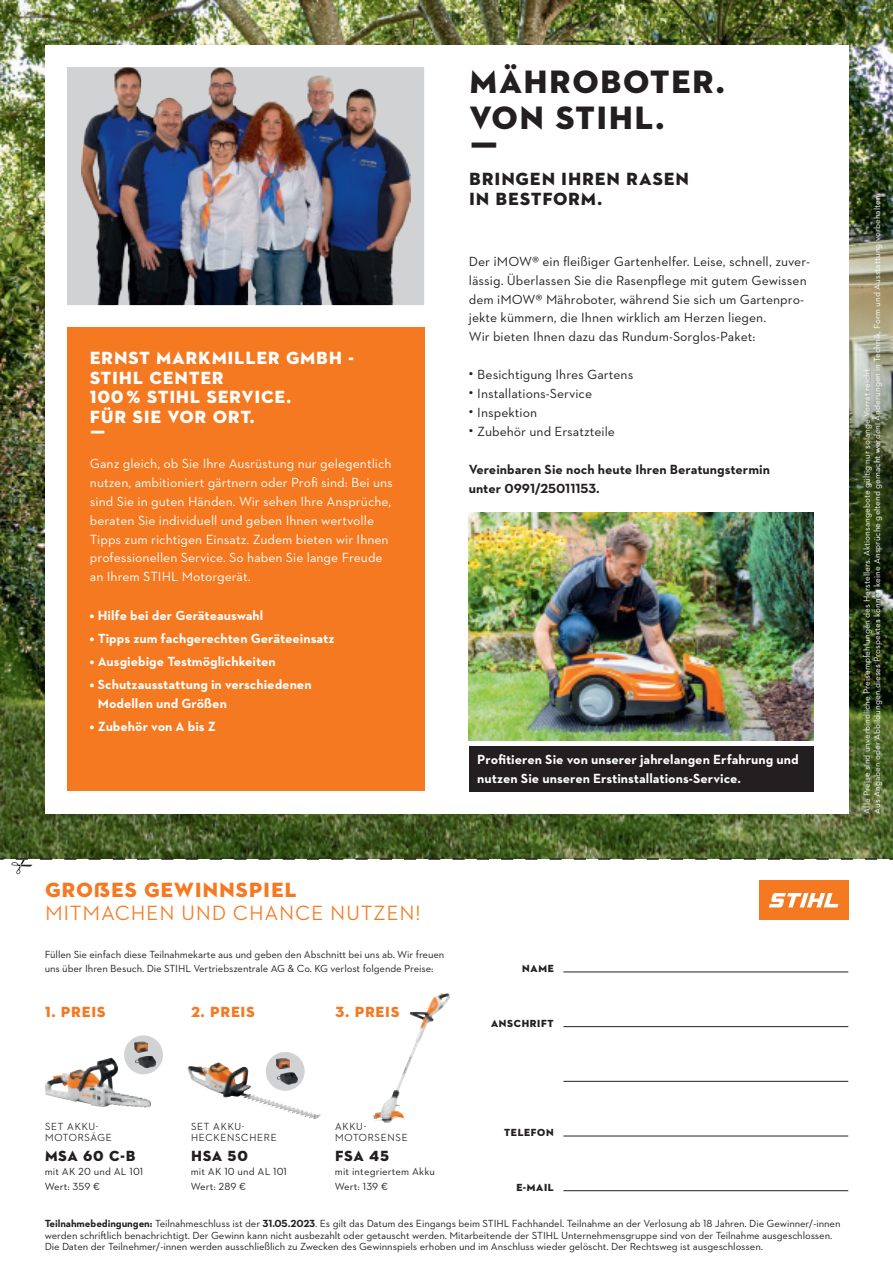
<style>
.page{position:relative;width:893px;height:1263px;background:#fff}
.page>*{position:absolute;margin:0;border:0;box-sizing:border-box;transform-origin:0 0}
.t1{font:40.5px "STIHL Contraface Display Titling";color:#f47921}
.t2{font:33px/36.3px "STIHL Contraface Display Titling";color:#231f20}
.t3{font:500 21px/23.1px "STIHL Contraface Display";color:#f47921}
.iaf_headl_innen{font:18px/19.8px "STIHL Contraface Display Titling";color:#fff}
.t4{font:18px/19.8px "STIHL Contraface Display Titling";letter-spacing:.005em;color:#231f20}
.t5{font:15px "STIHL Contraface Display Titling";color:#f47921}
.t6{font:15px "STIHL Contraface Display Titling";color:#231f20}
.t7{font:500 15px "STIHL Contraface Display";color:#231f20}
.t8{font:13.5px/18.9px "STIHL Contraface Text";color:#231f20}
.t9{font:13.5px/18.9px "STIHL Contraface Text";color:#fff}
.af_stihl-contraface{font:700 13.5px/18.9px "STIHL Contraface Text";color:#fff}
.iaf_imow_tel{font:700 13.5px/18.9px "STIHL Contraface Text";color:#231f20}
.t10{font:10.5px/11.6px "STIHL Contraface Text";letter-spacing:-.01em;color:#231f20}
.t11{font:10.5px/15.1px "STIHL Contraface Text";letter-spacing:.01em;color:#231f20}
.t12{font:500 10.5px/11.6px "STIHL Contraface Display";letter-spacing:.01em;color:#231f20}
.t13{font:10.5px "STIHL Contraface Display Titling";color:#231f20}
.t14{font:9px/10.5px "STIHL Contraface Text";color:#fff}
.s1{font-weight:400}
.s2{font-family:"STIHL Contraface Display Titling";font-weight:400}
.s3{font-weight:700}
</style>
<div class="page">
<hr style="left:563px;top:972px;width:285px;height:1px;background:#231f20">
<hr style="left:563px;top:1026px;width:285px;height:1px;background:#231f20">
<hr style="left:563px;top:1081px;width:285px;height:1px;background:#231f20">
<hr style="left:563px;top:1136px;width:285px;height:1px;background:#231f20">
<hr style="left:563px;top:1190px;width:285px;height:1px;background:#231f20">
<div style="left:759px;top:881px;width:89px;height:39px;background:#f47921"></div>
<svg style="left:769px;top:893px;width:69px;height:14px"></svg>
<img style="left:187px;top:1062px;width:66px;height:39px">
<img style="left:388px;top:993px;width:54px;height:107px">
<img style="left:45px;top:1058px;width:66px;height:49px">
<div style="left:124px;top:1035px;width:39px;height:39px;background:#d1d2d4;border-radius:50%"></div>
<img style="left:134px;top:1041px;width:14px;height:12px">
<img style="left:135px;top:1056px;width:21px;height:12px">
<div style="left:266px;top:1052px;width:39px;height:39px;background:#d1d2d4;border-radius:50%"></div>
<img style="left:276px;top:1058px;width:14px;height:11px">
<img style="left:276px;top:1072px;width:22px;height:13px">
<img style="left:0;top:0;width:893px;height:858px">
<div style="left:45px;top:45px;width:803px;height:768px;background:#fff"></div>
<div style="left:67px;top:327px;width:357px;height:464px;background:#f47921"></div>
<svg style="left:0;top:858px;width:893px;height:16px"></svg>
<div style="left:469px;top:746px;width:344px;height:45px;background:#231f20"></div>
<img style="left:67px;top:67px;width:357px;height:239px">
<img style="left:469px;top:512px;width:344px;height:229px">
<p class="t2" style="left:469px;top:63px;width:258px">MÄHROBOTER.<br>VON STIHL.<br>Ƒ</p>
<p class="t4" style="left:469px;top:169px;width:222px">BRINGEN IHREN RASEN<br>IN BESTFORM.</p>
<p class="iaf_headl_innen" style="left:89px;top:348px;width:267px">ERNST MARKMILLER GMBH -<br>STIHL CENTER<br>100% STIHL SERVICE.<br>FÜR SIE VOR ORT.</p>
<p class="iaf_headl_innen" style="left:89px;top:427px;width:18px">Ƒ</p>
<p class="t9" style="left:90px;top:454px;width:304px">Ganz gleich, ob Sie Ihre Ausrüstung nur gelegentlich nutzen, ambitioniert gärtnern oder Profi sind: Bei uns sind Sie in guten Händen. Wir sehen Ihre Ansprüche, beraten Sie individuell und geben Ihnen wertvolle Tipps zum richtigen Einsatz. Zudem bieten wir Ihnen professionellen Service. So haben Sie lange Freude an Ihrem STIHL Motorgerät.</p>
<p class="af_stihl-contraface" style="left:89px;top:605px;width:176px"><span class="s1">●</span> Hilfe bei der Geräteauswahl</p>
<p class="af_stihl-contraface" style="left:89px;top:629px;width:247px"><span class="s1">●</span> Tipps zum fachgerechten Geräteeinsatz</p>
<p class="af_stihl-contraface" style="left:89px;top:652px;width:188px"><span class="s1">●</span> Ausgiebige Testmöglichkeiten</p>
<p class="af_stihl-contraface" style="left:98px;top:675px;width:215px;text-indent:-9px"><span class="s1">●</span> Schutzausstattung in verschiedenen<br>Modellen und Größen</p>
<p class="af_stihl-contraface" style="left:89px;top:717px;width:128px"><span class="s1">●</span> Zubehör von A bis Z</p>
<p class="t8" style="left:469px;top:251px;width:343px">Der ¡MOW® ein fleißiger Gartenhelfer. Leise, schnell, zuver&shy;lässig. Überlassen Sie die Rasenpflege mit gutem Gewissen dem iMOW® Mähroboter, während Sie sich um Gartenpro&shy;jekte kümmern, die Ihnen wirklich am Herzen liegen.<br>Wir bieten Ihnen dazu das Rundum-Sorglos-Paket:</p>
<p class="t8" style="left:469px;top:365px;width:166px">⚫ Besichtigung Ihres Gartens</p>
<p class="t8" style="left:469px;top:384px;width:125px">⚫ Installations-Service</p>
<p class="t8" style="left:469px;top:403px;width:70px">⚫ Inspektion</p>
<p class="t8" style="left:469px;top:422px;width:148px">⚫ Zubehör und Ersatzteile</p>
<p class="iaf_imow_tel" style="left:469px;top:459px;width:303px">Vereinbaren Sie noch heute Ihren Beratungstermin unter 0991/25011153.</p>
<p class="af_stihl-contraface" style="left:477px;top:750px;width:323px">Profitieren Sie von unserer jahrelangen Erfahrung und nutzen Sie unseren Erstinstallations-Service.</p>
<p class="t1" style="left:45px;top:875px;width:424px">GUTSCHEIN FÜR SIE</p>
<p class="t10" style="left:45px;top:947px;width:401px;line-height:14.7px">Füllen Sie einfach diese Teilnahmekarte aus und geben den Abschnitt bei uns ab. Wir freuen uns über Ihren Besuch. Die STIHL Vertriebszentrale AG &amp; Co. KG verlost folgende Preise:</p>
<p class="t3" style="left:45px;top:878px;width:378px"><span class="s2">GROßES GEWINNSPIEL<br></span>MITMACHEN UND CHANCE NUTZEN!</p>
<p class="t5" style="left:45px;top:1002px;width:63px">1. PREIS</p>
<p class="t5" style="left:191px;top:1002px;width:66px">2. PREIS</p>
<p class="t5" style="left:335px;top:1002px;width:66px">3. PREIS</p>
<p class="t13" style="left:522px;top:962px;width:34px">NAME</p>
<p class="t13" style="left:491px;top:1016px;width:65px">ANSCHRIFT</p>
<p class="t14" style="left:861px;top:813px;width:621px;rotate:-90deg">Alle Preise sind unverbindliche Preisempfehlungen des Herstellers. Aktionsangebote gültig nur solange Vorrat reicht.<br>Aus Angaben oder Abbildungen dieses Prospektes können keine Ansprüche geltend gemacht werden. Änderungen in Technik, Form und Ausstattung vorbehalten.</p>
<p class="t12" style="left:335px;top:1120px;width:75px">AKKU-<br>MOTORSENSE</p>
<p class="t6" style="left:335px;top:1146px;width:56px">FSA 45</p>
<p class="t11" style="left:335px;top:1164px;width:102px">mit integriertem Akku<br>Wert: 139 €</p>
<p class="t12" style="left:191px;top:1120px;width:88px">SET AKKU-<br>HECKENSCHERE</p>
<p class="t6" style="left:191px;top:1146px;width:59px">HSA 50</p>
<p class="t11" style="left:191px;top:1164px;width:98px">mit AK 10 und AL 101<br>Wert: 289 €</p>
<p class="t12" style="left:45px;top:1120px;width:69px">SET AKKU-<br>MOTORSÄGE</p>
<p class="t6" style="left:45px;top:1146px;width:93px">MSA 60 C-B</p>
<p class="t11" style="left:45px;top:1164px;width:100px">mit AK 20 und AL 101<br>Wert: 359 €</p>
<p class="t7" style="left:45px;top:1121px;width:168px">ARBEITSHANDSCHUHE</p>
<p class="t8" style="left:45px;top:1161px;width:310px">Arbeitshandschuh mit Touch-Funktion für Smartphones</p>
<p class="t13" style="left:504px;top:1126px;width:52px">TELEFON</p>
<p class="t13" style="left:516px;top:1180px;width:40px">E-MAIL</p>
<p class="t10" style="left:45px;top:1217px;width:797px"><span class="s3">Teilnahmebedingungen:</span> Teilnahmeschluss ist der <span class="s3">31.05.2023</span>. Es gilt das Datum des Eingangs beim STIHL Fachhandel. Teilnahme an der Verlosung ab 18 Jahren. Die Gewinner/-innen werden schriftlich benachrichtigt. Der Gewinn kann nicht ausbezahlt oder getauscht werden. Mitarbeitende der STIHL Unternehmensgruppe sind von der Teilnahme ausgeschlossen.<br>Die Daten der Teilnehmer/-innen werden ausschließlich zu Zwecken des Gewinnspiels erhoben und im Anschluss wieder gelöscht. Der Rechtsweg ist ausgeschlossen.</p>
</div>
